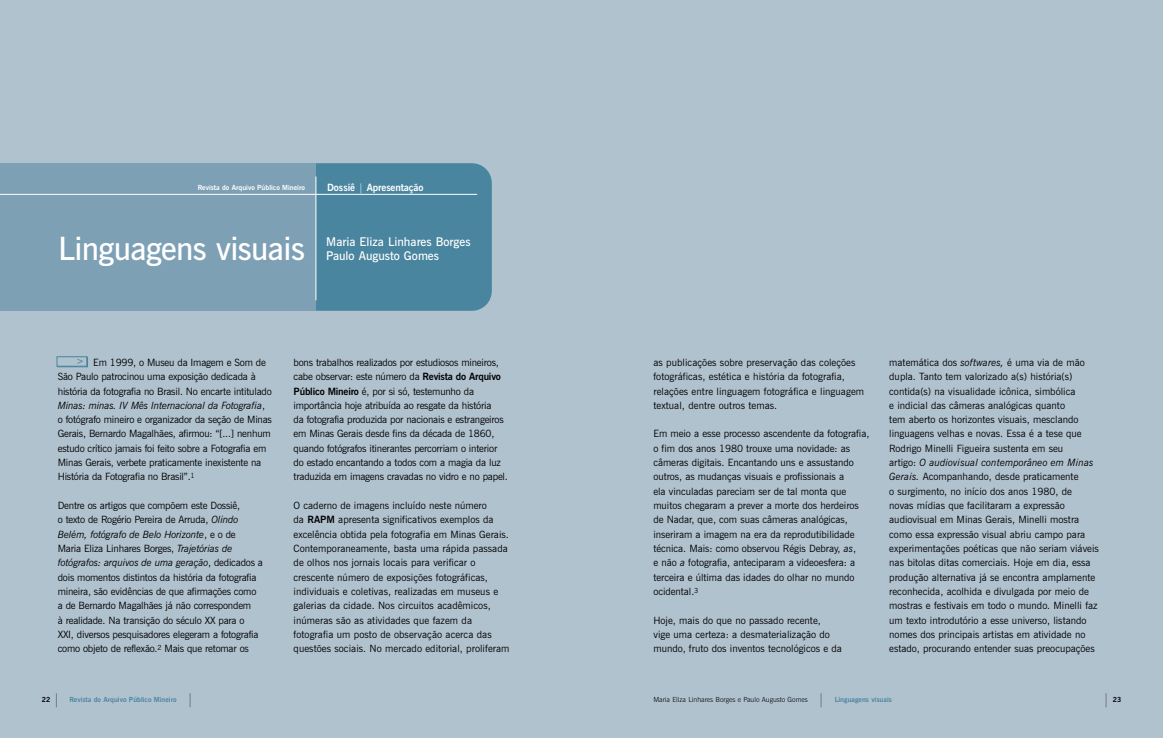
<style>
.page{position:relative;width:1163px;height:738px;background:#fff}
.page>*{position:absolute;margin:0;border:0;box-sizing:border-box;transform-origin:0 0}
.t1{font:600 32px "News Gothic BT";letter-spacing:-.02em;color:#fff}
.t2{font:600 12px/14.4px "News Gothic BT";color:#fff}
.t3{font:10px/14.3px "News Gothic BT";color:#000}
.t4{font:10px/14.3px "News Gothic BT";letter-spacing:-.02em;color:#000}
.t5{font:700 10px "News Gothic BT";letter-spacing:-.015em;color:#fff}
.t6{font:700 9px "News Gothic BT";color:#49859f}
.t7{font:700 7px "News Gothic BT";color:#49859f}
.t8{font:300 7px "News Gothic BT";color:#000}
.t9{font:700 7px "News Gothic BT";color:#fff}
.t10{font:700 7px "News Gothic BT";color:#000}
.s1{font-weight:300}
.s2{font-style:italic}
.s3{font-weight:300;font-size:14px}
.s4{font-weight:300;font-size:14px;color:#000}
.s5{font-weight:700}
.s6{font-size:14px}
</style>
<div class="page">
<div style="left:0;top:0;width:1162px;height:737px;background:#b1c2cf"></div>
<div style="left:57px;top:357px;width:31px;height:10px;background:#5089a2"></div>
<div style="left:57px;top:356px;width:30px;height:10px;background:#b1c2cf;border:1px solid #49859f"></div>
<div style="left:316px;top:163px;width:175px;height:147px;background:#49859f"></div>
<div style="left:0;top:163px;width:316px;height:147px;background:#7ea0b5"></div>
<hr style="left:315px;top:176px;width:1px;height:124px;background:#fff">
<hr style="left:0;top:194px;width:477px;height:1px;background:#fff">
<p class="t9" style="left:198px;top:183px;width:109px">Revista do Arquivo Público Mineiro</p>
<p class="t5" style="left:327px;top:181px;width:98px">Dossiê <span class="s1">|</span> Apresentação</p>
<h1 class="t1" style="left:58px;top:229px;width:248px">Linguagens visuais</h1>
<p class="t2" style="left:326px;top:234px;width:146px">Maria Eliza Linhares Borges<br>Paulo Augusto Gomes</p>
<p class="t4" style="left:58px;top:355px;width:216px;text-indent:35px">Em 1999, o Museu da Imagem e Som de São Paulo patrocinou uma exposição dedicada à história da fotografia no Brasil. No encarte intitulado <span class="s2">Minas: minas. IV Mês Internacional da Fotografia</span>, o fotógrafo mineiro e organizador da seção de Minas Gerais, Bernardo Magalhães, afirmou: “[...] nenhum estudo crítico jamais foi feito sobre a Fotografia em Minas Gerais, verbete praticamente inexistente na História da Fotografia no Brasil”.<sup>1</sup></p>
<p class="t4" style="left:58px;top:498px;width:207px">Dentre os artigos que compõem este Dossiê,<br>o texto de Rogério Pereira de Arruda, <span class="s2">Olindo Belém, fotógrafo de Belo Horizonte</span>, e o de<br>Maria Eliza Linhares Borges, <span class="s2">Trajetórias de fotógrafos: arquivos de uma geração</span>, dedicados a dois momentos distintos da história da fotografia mineira, são evidências de que afirmações como a de Bernardo Magalhães já não correspondem<br>à realidade. Na transição do século XX para o XXI, diversos pesquisadores elegeram a fotografia como objeto de reflexão.<sup>2</sup> Mais que retomar os</p>
<p class="t6" style="left:76px;top:355px;width:9px">&gt;</p>
<p class="t10" style="left:42px;top:694px;width:18px">22 <span class="s3">|</span></p>
<p class="t7" style="left:69px;top:694px;width:124px">Revista do Arquivo Público Mineiro <span class="s4">|</span></p>
<p class="t4" style="left:293px;top:355px;width:216px">bons trabalhos realizados por estudiosos mineiros, cabe observar: este número da <span class="s5">Revista do Arquivo Público Mineiro</span> é, por si só, testemunho da importância hoje atribuída ao resgate da história<br>da fotografia produzida por nacionais e estrangeiros em Minas Gerais desde fins da década de 1860, quando fotógrafos itinerantes percorriam o interior do estado encantando a todos com a magia da luz traduzida em imagens cravadas no vidro e no papel.</p>
<p class="t3" style="left:293px;top:498px;width:217px">O caderno de imagens incluído neste número<br>da <span class="s5">RAPM</span> apresenta significativos exemplos da excelência obtida pela fotografia em Minas Gerais.<br>Contemporaneamente, basta uma rápida passada de olhos nos jornais locais para verificar o crescente número de exposições fotográficas, individuais e coletivas, realizadas em museus e galerias da cidade. Nos circuitos acadêmicos, inúmeras são as atividades que fazem da fotografia um posto de observação acerca das questões sociais. No mercado editorial, proliferam</p>
<p class="t3" style="left:653px;top:355px;width:212px">as publicações sobre preservação das coleções fotográficas, estética e história da fotografia, relações entre linguagem fotográfica e linguagem textual, dentre outros temas.</p>
<p class="t3" style="left:653px;top:426px;width:217px">Em meio a esse processo ascendente da fotografia, o fim dos anos 1980 trouxe uma novidade: as câmeras digitais. Encantando uns e assustando outros, as mudanças visuais e profissionais a<br>ela vinculadas pareciam ser de tal monta que muitos chegaram a prever a morte dos herdeiros de Nadar, que, com suas câmeras analógicas, inseriram a imagem na era da reprodutibilidade técnica. Mais: como observou Régis Debray, <span class="s2">as</span>,<br>e não <span class="s2">a</span> fotografia, anteciparam a videoesfera: a terceira e última das idades do olhar no mundo ocidental.<sup>3</sup></p>
<p class="t3" style="left:653px;top:612px;width:190px">Hoje, mais do que no passado recente,<br>vige uma certeza: a desmaterialização do mundo, fruto dos inventos tecnológicos e da</p>
<p class="t3" style="left:889px;top:355px;width:211px">matemática dos <span class="s2">softwares,</span> é uma via de mão dupla. Tanto tem valorizado a(s) história(s) contida(s) na visualidade icônica, simbólica<br>e indicial das câmeras analógicas quanto<br>tem aberto os horizontes visuais, mesclando linguagens velhas e novas. Essa é a tese que Rodrigo Minelli Figueira sustenta em seu<br>artigo: <span class="s2">O audiovisual contemporâneo em Minas Gerais.</span> Acompanhando, desde praticamente<br>o surgimento, no início dos anos 1980, de<br>novas mídias que facilitaram a expressão audiovisual em Minas Gerais, Minelli mostra como essa expressão visual abriu campo para experimentações poéticas que não seriam viáveis nas bitolas ditas comerciais. Hoje em dia, essa produção alternativa já se encontra amplamente reconhecida, acolhida e divulgada por meio de mostras e festivais em todo o mundo. Minelli faz um texto introdutório a esse universo, listando nomes dos principais artistas em atividade no estado, procurando entender suas preocupações</p>
<p class="t8" style="left:653px;top:694px;width:171px">Maria Eliza Linhares Borges e Paulo Augusto Gomes <span class="s6">|</span></p>
<p class="t7" style="left:834px;top:694px;width:59px">Linguagens visuais</p>
<p class="t10" style="left:1104px;top:694px;width:18px"><span class="s3">|</span> 23</p>
</div>
